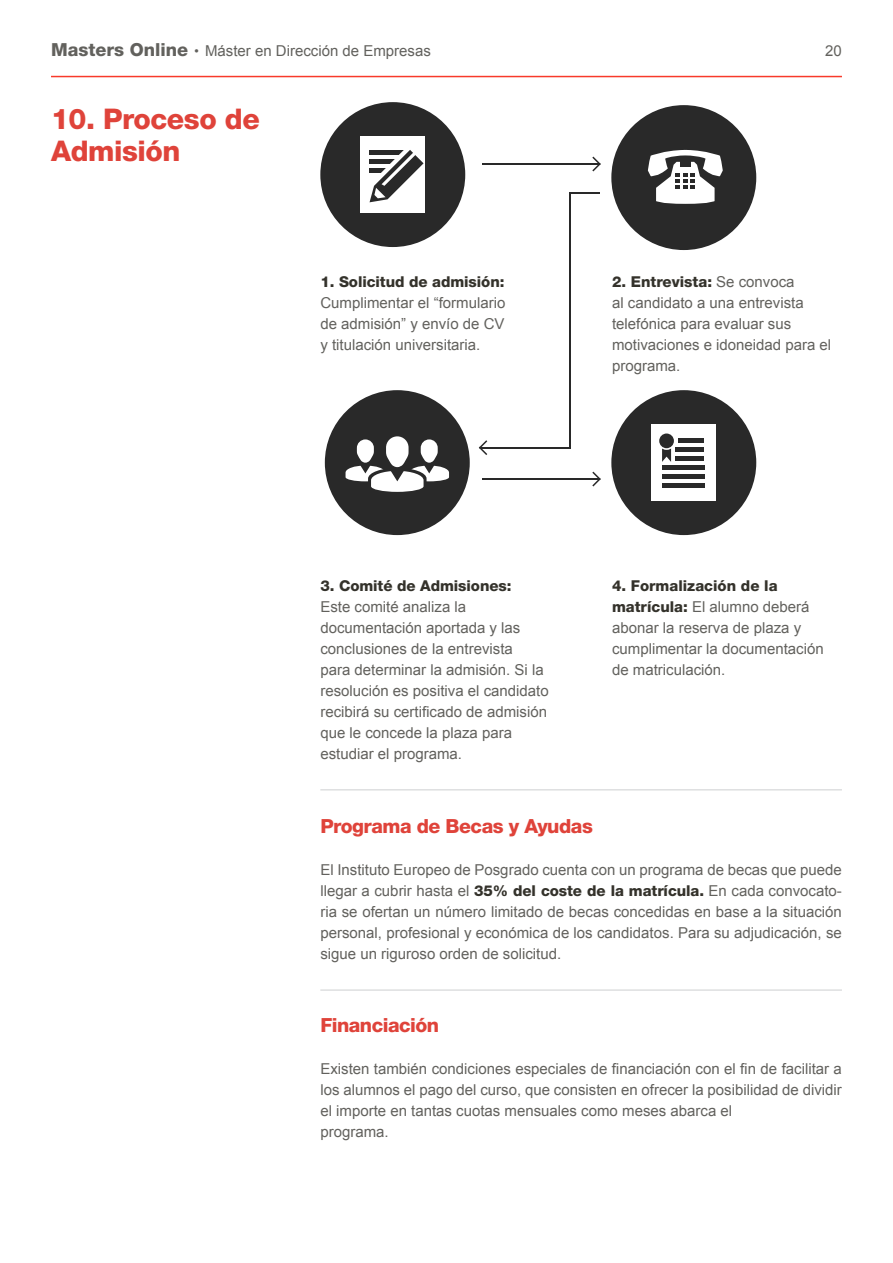
<style>
.page{position:relative;width:893px;height:1263px;background:#fff}
.page>*{position:absolute;margin:0;border:0;box-sizing:border-box;transform-origin:0 0}
.t1{font:800 28.5px/31.5px "Helvetica Neue LT Std";letter-spacing:-.015em;color:#df433a}
.t2{font:800 19.5px "Helvetica Neue LT Std";letter-spacing:-.025em;color:#df433a}
.t3{font:15px/21px "Arial";color:#62615d}
.t4{font:800 15px "Helvetica Neue LT Std";letter-spacing:-.005em;color:#34322b}
.s1{font-family:"Helvetica Neue LT Std";font-weight:800;font-size:18px}
.s2{font-family:"Arial";font-weight:400;color:#62615d}
.s3{font-family:"Helvetica Neue LT Std";font-weight:800;color:#34322b}
</style>
<div class="page">
<hr style="left:51px;top:76px;width:791px;height:1px;background:#f83a2b">
<div style="left:611px;top:105px;width:145px;height:145px;background:#292929;border-radius:50%"></div>
<div style="left:325px;top:390px;width:145px;height:145px;background:#292929;border-radius:50%"></div>
<div style="left:611px;top:390px;width:145px;height:145px;background:#292929;border-radius:50%"></div>
<div style="left:652px;top:424px;width:64px;height:77px;background:#fff"></div>
<hr style="left:679px;top:438px;width:25px;height:4px;background:#292929">
<hr style="left:676px;top:456px;width:28px;height:4px;background:#292929">
<hr style="left:662px;top:465px;width:42px;height:4px;background:#292929">
<hr style="left:662px;top:474px;width:42px;height:4px;background:#292929">
<hr style="left:662px;top:483px;width:42px;height:4px;background:#292929">
<hr style="left:676px;top:447px;width:28px;height:4px;background:#292929">
<div style="left:320px;top:102px;width:145px;height:145px;background:#292929;border-radius:50%"></div>
<div style="left:361px;top:136px;width:64px;height:77px;background:#fff"></div>
<svg style="left:370px;top:150px;width:54px;height:52px"></svg>
<svg style="left:662px;top:449px;width:9px;height:13px"></svg>
<svg style="left:658px;top:432px;width:18px;height:18px"></svg>
<div style="left:659px;top:433px;width:15px;height:15px;background:#292929;border-radius:50%"></div>
<svg style="left:648px;top:150px;width:75px;height:54px"></svg>
<svg style="left:346px;top:436px;width:103px;height:56px"></svg>
<hr style="left:482px;top:478px;width:117px;height:2px;background:#292929">
<svg style="left:592px;top:472px;width:9px;height:14px"></svg>
<hr style="left:481px;top:447px;width:90px;height:1px;background:#292929">
<svg style="left:479px;top:440px;width:8px;height:15px"></svg>
<hr style="left:482px;top:163px;width:117px;height:2px;background:#292929">
<svg style="left:592px;top:157px;width:9px;height:14px"></svg>
<hr style="left:569px;top:192px;width:30px;height:1px;background:#292929">
<hr style="left:569px;top:193px;width:2px;height:255px;background:#292929">
<hr style="left:320px;top:789px;width:522px;height:1px;background:#dedfe0">
<hr style="left:320px;top:989px;width:522px;height:2px;background:#dedfe0">
<p class="t3" style="left:51px;top:40px;width:381px"><span class="s1">Masters Online ·</span> Máster en Dirección de Empresas</p>
<p class="t3" style="left:825px;top:40px;width:18px">20</p>
<h1 class="t1" style="left:51px;top:103px;width:210px">10. Proceso de<br>Admisión</h1>
<p class="t4" style="left:320px;top:272px;width:186px">1. Solicitud de admisión:</p>
<p class="t3" style="left:320px;top:292px;width:187px;text-align:justify">Cumplimentar el “formulario de admisión” y envío de CV y titulación universitaria.</p>
<p class="t4" style="left:612px;top:272px;width:184px">2. Entrevista: <span class="s2">Se convoca</span></p>
<p class="t3" style="left:612px;top:292px;width:221px">al candidato a una entrevista telefónica para evaluar sus motivaciones e idoneidad para el programa.</p>
<p class="t4" style="left:320px;top:577px;width:193px">3. Comité de Admisiones:</p>
<p class="t3" style="left:320px;top:596px;width:230px">Este comité analiza la documentación aportada y las conclusiones de la entrevista<br>para determinar la admisión. Si la resolución es positiva el candidato recibirá su certificado de admisión que le concede la plaza para estudiar el programa.</p>
<p class="t4" style="left:612px;top:577px;width:167px">4. Formalización de la</p>
<p class="t3" style="left:612px;top:596px;width:213px"><span class="s3">matrícula:</span> El alumno deberá abonar la reserva de plaza y cumplimentar la documentación de matriculación.</p>
<h2 class="t2" style="left:320px;top:814px;width:274px">Programa de Becas y Ayudas</h2>
<p class="t3" style="left:320px;top:859px;width:523px;text-align:justify">El Instituto Europeo de Posgrado cuenta con un programa de becas que puede llegar a cubrir hasta el <span class="s3">35% del coste de la matrícula.</span> En cada convocato&shy;ria se ofertan un número limitado de becas concedidas en base a la situación personal, profesional y económica de los candidatos. Para su adjudicación, se sigue un riguroso orden de solicitud.</p>
<h2 class="t2" style="left:320px;top:1013px;width:120px">Financiación</h2>
<p class="t3" style="left:320px;top:1058px;width:523px">Existen también condiciones especiales de financiación con el fin de facilitar a los alumnos el pago del curso, que consisten en ofrecer la posibilidad de dividir el importe en tantas cuotas mensuales como meses abarca el<br>programa.</p>
</div>
